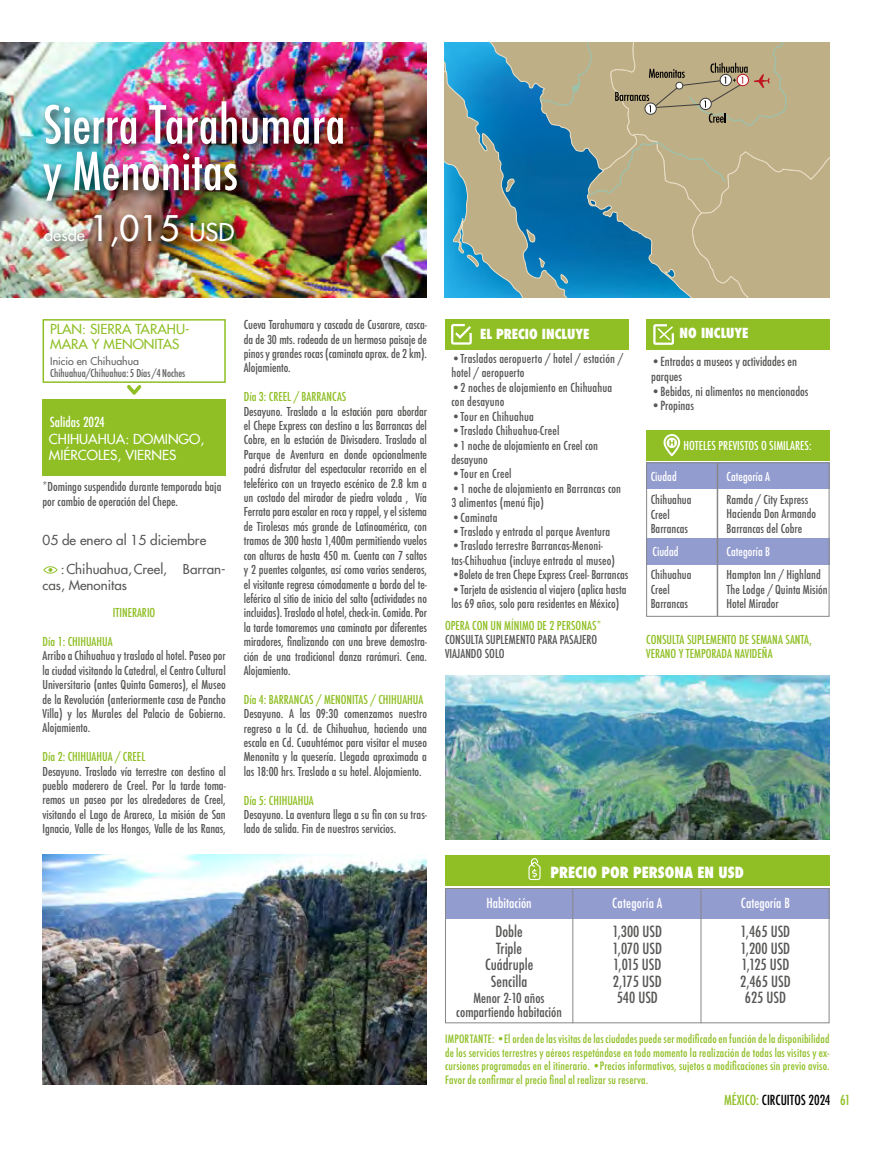
<style>
.page{position:relative;width:872px;height:1170px;background:#fff}
.page>*{position:absolute;margin:0;border:0;box-sizing:border-box;transform-origin:0 0}
.t1{font:500 condensed 51px/46.5px "Futura";color:#fff}
.t2{font:500 16.5px "Futura";color:#fff}
.t3{font:500 condensed 15px/16.5px "Futura";color:#575756;text-align:center}
.t4{font:800 condensed 15px "Futura";color:#fff}
.t5{font:500 condensed 13.5px "Futura";color:#fff}
.t6{font:500 13.5px/16.2px "Futura";color:#fff}
.t7{font:500 condensed 13.5px/13.5px "Futura";color:#575756;text-align:center}
.t8{font:500 13.5px/15px "Futura";color:#8fbf25}
.t9{font:800 condensed 13.5px "Futura";color:#fff}
.t10{font:500 condensed 13.5px "Futura";color:#000}
.t11{font:500 13.5px "Futura";color:#575756}
.t12{font:500 13.35px/16px "Futura";color:#575756}
.t13{font:500 condensed 12.3px/14.7px "Futura";color:#575756}
.t14{font:500 condensed 12px/14.4px "Futura";color:#575756}
.t15{font:500 condensed 12px/14.4px "Futura";color:#8fbf25}
.t16{font:500 condensed 12px "Futura";color:#fff}
.t17{font:500 condensed 11.25px/13.5px "Futura";letter-spacing:.015em;color:#8fbf25;text-align:justify}
.t18{font:500 condensed 10.5px "Futura";color:#616161}
.t19{font:500 10.5px "Futura";color:#616161}
.s1{font-size:34.5px}
.s2{font-size:24px}
.s3{color:#8fbf25}
</style>
<div class="page">
<div style="left:43px;top:319px;width:183px;height:64px;border:2px solid #8fbf25"></div>
<img style="left:43px;top:854px;width:384px;height:230px">
<svg style="left:43px;top:566px;width:15px;height:7px"></svg>
<div style="left:43px;top:399px;width:183px;height:77px;background:#8fbf25"></div>
<svg style="left:127px;top:385px;width:15px;height:10px"></svg>
<img style="left:0;top:43px;width:427px;height:255px">
<div style="left:39px;top:97px;width:316px;height:116px;background:#000;opacity:.75"></div>
<div style="left:41px;top:210px;width:205px;height:48px;background:#000;opacity:.75"></div>
<div style="left:445px;top:319px;width:183px;height:30px;background:#8fbf25"></div>
<svg style="left:451px;top:324px;width:21px;height:20px"></svg>
<div style="left:646px;top:319px;width:183px;height:30px;background:#8fbf25"></div>
<svg style="left:653px;top:324px;width:21px;height:21px"></svg>
<div style="left:646px;top:463px;width:183px;height:26px;background:#939ccf"></div>
<div style="left:646px;top:538px;width:183px;height:26px;background:#939ccf"></div>
<hr style="left:716px;top:463px;width:2px;height:153px;background:#878787">
<div style="left:646px;top:462px;width:183px;height:154px;border:1px solid #878787"></div>
<div style="left:646px;top:430px;width:183px;height:30px;background:#8fbf25"></div>
<svg style="left:663px;top:434px;width:17px;height:22px"></svg>
<div style="left:445px;top:854px;width:384px;height:31px;background:#8fbf25"></div>
<svg style="left:528px;top:858px;width:12px;height:22px"></svg>
<div style="left:445px;top:888px;width:384px;height:30px;background:#939ccf"></div>
<div style="left:445px;top:888px;width:384px;height:135px;border:1px solid #878787"></div>
<hr style="left:700px;top:888px;width:1px;height:135px;background:#878787">
<hr style="left:572px;top:888px;width:1px;height:135px;background:#878787">
<svg style="left:445px;top:43px;width:384px;height:255px;background:#8aa197"></svg>
<img style="left:445px;top:675px;width:384px;height:164px">
<h1 class="t1" style="left:43px;top:102px;width:304px">Sierra Tarahumara y Menonitas</h1>
<h2 class="t2" style="left:44px;top:224px;width:192px">desde <span class="s1">1,015</span> <span class="s2">USD</span></h2>
<p class="t8" style="left:50px;top:322px;width:141px">PLAN: SIERRA TARAHU-<br>MARA Y MENONITAS</p>
<p class="t19" style="left:50px;top:354px;width:90px">Inicio en Chihuahua</p>
<p class="t18" style="left:50px;top:366px;width:137px">Chihuahua/Chihuahua: 5 Días /4 Noches</p>
<p class="t5" style="left:50px;top:413px;width:57px">Salidas 2024</p>
<p class="t6" style="left:49px;top:430px;width:157px">CHIHUAHUA: DOMINGO,<br>MIÉRCOLES, VIERNES</p>
<p class="t14" style="left:43px;top:479px;width:180px">*Domingo suspendido durante temporada baja por cambio de operación del Chepe.</p>
<p class="t11" style="left:43px;top:531px;width:165px">05 de enero al 15 diciembre</p>
<p class="t12" style="left:43px;top:560px;width:185px;text-indent:18px">:Chihuahua,Creel, Barran&shy;cas, Menonitas</p>
<p class="t15" style="left:113px;top:605px;width:44px">ITINERARIO</p>
<p class="t15" style="left:43px;top:634px;width:72px">Día 1: CHIHUAHUA</p>
<p class="t14" style="left:43px;top:648px;width:185px;text-align:justify">Arribo a Chihuahua y traslado al hotel. Paseo por la ciudad visitando la Catedral, el Centro Cultural Universitario (antes Quinta Gameros), el Museo de la Revolución (anteriormente casa de Pancho Villa) y los Murales del Palacio de Gobierno.<br>Alojamiento.</p>
<p class="t15" style="left:43px;top:749px;width:104px">Día 2: CHIHUAHUA / CREEL</p>
<p class="t14" style="left:43px;top:764px;width:185px;text-align:justify">Desayuno. Traslado vía terrestre con destino al pueblo maderero de Creel. Por la tarde toma&shy;remos un paseo por los alrededores de Creel, visitando el Lago de Arareco, La misión de San Ignacio, Valle de los Hongos, Valle de las Ranas,</p>
<p class="t14" style="left:244px;top:317px;width:185px;text-align:justify">Cueva Tarahumara y cascada de Cusarare, casca&shy;da de 30 mts. rodeada de un hermoso paisaje de pinos y grandes rocas (caminata aprox. de 2 km).<br>Alojamiento.</p>
<p class="t15" style="left:244px;top:389px;width:104px">Día 3: CREEL / BARRANCAS</p>
<p class="t14" style="left:244px;top:404px;width:185px;text-align:justify">Desayuno. Traslado a la estación para abordar el Chepe Express con destino a las Barrancas del Cobre, en la estación de Divisadero. Traslado al Parque de Aventura en donde opcionalmente podrá disfrutar del espectacular recorrido en el teleférico con un trayecto escénico de 2.8 km a un costado del mirador de piedra volada , Vía Ferrata para escalar en roca y rappel, y el sistema de Tirolesas más grande de Latinoamérica, con tramos de 300 hasta 1,400m permitiendo vuelos con alturas de hasta 450 m. Cuenta con 7 saltos y 2 puentes colgantes, así como varios senderos, el visitante regresa cómodamente a bordo del te&shy;leférico al sitio de inicio del salto (actividades no incluidas). Traslado al hotel, check-in. Comida. Por la tarde tomaremos una caminata por diferentes miradores, finalizando con una breve demostra&shy;ción de una tradicional danza rarámuri. Cena.<br>Alojamiento.</p>
<p class="t15" style="left:244px;top:692px;width:181px">Día 4: BARRANCAS / MENONITAS / CHIHUAHUA</p>
<p class="t14" style="left:244px;top:706px;width:185px;text-align:justify">Desayuno. A las 09:30 comenzamos nuestro regreso a la Cd. de Chihuahua, haciendo una escala en Cd. Cuauhtémoc para visitar el museo Menonita y la quesería. Llegada aproximada a las 18:00 hrs. Traslado a su hotel. Alojamiento.</p>
<p class="t15" style="left:244px;top:793px;width:72px">Día 5: CHIHUAHUA</p>
<p class="t14" style="left:244px;top:807px;width:185px">Desayuno. La aventura llega a su fin con su tras&shy;lado de salida. Fin de nuestros servicios.</p>
<p class="t9" style="left:480px;top:325px;width:111px">EL PRECIO INCLUYE</p>
<p class="t14" style="left:451px;top:351px;width:173px">•Traslados aeropuerto / hotel / estación / hotel / aeropuerto</p>
<p class="t14" style="left:451px;top:380px;width:162px">•2 noches de alojamiento en Chihuahua con desayuno</p>
<p class="t14" style="left:451px;top:409px;width:84px">•Tour en Chihuahua</p>
<p class="t14" style="left:451px;top:423px;width:109px">•Traslado Chihuahua-Creel</p>
<p class="t14" style="left:451px;top:438px;width:148px">•1 noche de alojamiento en Creel con desayuno</p>
<p class="t14" style="left:451px;top:467px;width:62px">•Tour en Creel</p>
<p class="t14" style="left:451px;top:481px;width:171px">•1 noche de alojamiento en Barrancas con<br>3 alimentos (menú fijo)</p>
<p class="t14" style="left:451px;top:510px;width:48px">•Caminata</p>
<p class="t14" style="left:451px;top:524px;width:160px">•Traslado y entrada al parque Aventura</p>
<p class="t14" style="left:451px;top:539px;width:165px">•Traslado terrestre Barrancas-Menoni&shy;tas-Chihuahua (incluye entrada al museo)</p>
<p class="t14" style="left:451px;top:567px;width:178px">•Boleto de tren Chepe Express Creel- Barrancas</p>
<p class="t14" style="left:451px;top:582px;width:177px">•Tarjeta de asistencia al viajero (aplica hasta los 69 años, solo para residentes en México)</p>
<p class="t9" style="left:679px;top:324px;width:70px">NO INCLUYE</p>
<p class="t13" style="left:651px;top:354px;width:147px">•Entradas a museos y actividades en parques</p>
<p class="t13" style="left:651px;top:384px;width:159px">•Bebidas, ni alimentos no mencionados</p>
<p class="t13" style="left:651px;top:398px;width:44px">•Propinas</p>
<p class="t16" style="left:683px;top:438px;width:130px">HOTELES PREVISTOS O SIMILARES:</p>
<p class="t16" style="left:650px;top:469px;width:28px">Ciudad</p>
<p class="t16" style="left:726px;top:469px;width:45px">Categoría A</p>
<p class="t14" style="left:726px;top:492px;width:91px">Ramda / City Express<br>Hacienda Don Armando<br>Barrancas del Cobre</p>
<p class="t14" style="left:650px;top:492px;width:42px">Chihuahua<br>Creel<br>Barrancas</p>
<p class="t14" style="left:650px;top:568px;width:42px">Chihuahua<br>Creel<br>Barrancas</p>
<p class="t16" style="left:652px;top:543px;width:28px">Ciudad</p>
<p class="t16" style="left:726px;top:543px;width:45px">Categoría B</p>
<p class="t14" style="left:726px;top:568px;width:102px">Hampton Inn / Highland<br>The Lodge / Quinta Misión<br>Hotel Mirador</p>
<p class="t15" style="left:445px;top:618px;width:158px">OPERA CON UN MÍNIMO DE 2 PERSONAS*</p>
<p class="t14" style="left:445px;top:632px;width:154px">CONSULTA SUPLEMENTO PARA PASAJERO<br>VIAJANDO SOLO</p>
<p class="t15" style="left:646px;top:632px;width:167px">CONSULTA SUPLEMENTO DE SEMANA SANTA,<br>VERANO Y TEMPORADA NAVIDEÑA</p>
<p class="t4" style="left:550px;top:862px;width:195px">PRECIO POR PERSONA EN USD</p>
<p class="t5" style="left:486px;top:894px;width:47px">Habitación</p>
<p class="t5" style="left:612px;top:894px;width:52px">Categoría A</p>
<p class="t5" style="left:741px;top:894px;width:50px">Categoría B</p>
<p class="t3" style="left:485px;top:923px;width:50px">Doble<br>Triple<br>Cuádruple<br>Sencilla</p>
<p class="t7" style="left:456px;top:991px;width:107px">Menor 2-10 años compartiendo habitación</p>
<p class="t3" style="left:612px;top:923px;width:51px;text-align:justify">1,300 USD 1,070 USD 1,015 USD 2,175 USD 540 USD</p>
<p class="t3" style="left:740px;top:923px;width:52px">1,465 USD<br>1,200 USD<br>1,125 USD<br>2,465 USD<br>625 USD</p>
<p class="t17" style="left:445px;top:1032px;width:386px">IMPORTANTE: •El orden de las visitas de las ciudades puede ser modificado en función de la disponibilidad de los servicios terrestres y aéreos respetándose en todo momento la realización de todas las visitas y ex&shy;cursiones programadas en el itinerario. •Precios informativos, sujetos a modificaciones sin previo aviso.<br>Favor de confirmar el precio final al realizar su reserva.</p>
<p class="t10" style="left:724px;top:1091px;width:128px"><span class="s3">MÉXICO:</span> CIRCUITOS 2024 <span class="s3">61</span></p>
</div>
